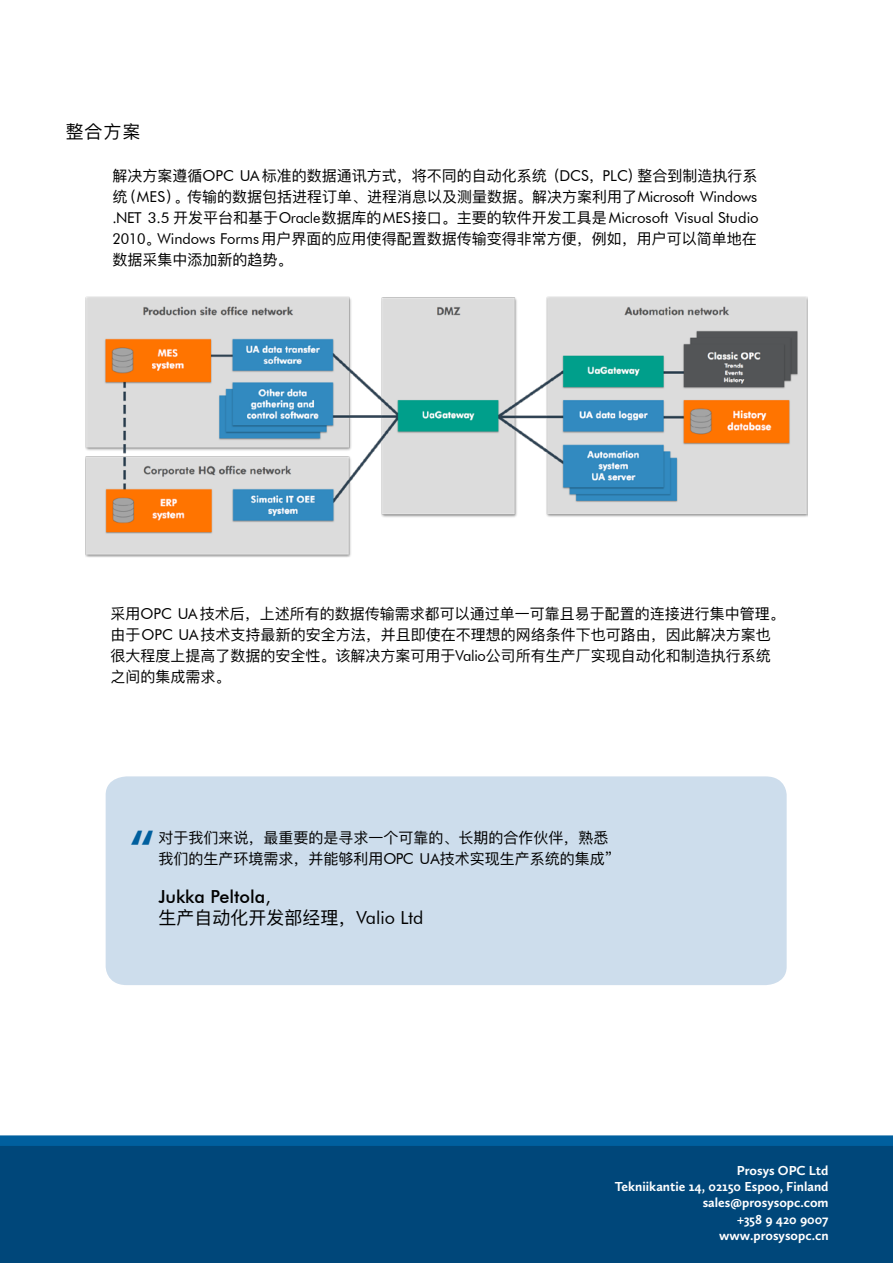
<style>
.page{position:relative;width:893px;height:1263px;background:#fff}
.page>*{position:absolute;margin:0;border:0;box-sizing:border-box;transform-origin:0 0}
.t1{font:800 45px "Futura BT";color:#005f9e}
.t2{font:18px "Ping Fang SC";color:#000}
.t3{font:500 18px "Futura BT";color:#000}
.t4{font:15px/21px "Ping Fang SC";color:#000}
.t5{font:15px "Futura BT";color:#000}
.t6{font:700 13.5px/16.5px "Calluna Sans";color:#fff;text-align:right}
.s1{font-family:"Futura BT"}
.s2{font-family:"Ping Fang SC"}
.s3{font-weight:400}
</style>
<div class="page">
<div style="left:106px;top:776px;width:681px;height:209px;background:#cdddec"></div>
<svg style="left:0;top:1135px;width:893px;height:128px;background:#00497d"></svg>
<img style="left:85px;top:296px;width:723px;height:261px">
<p class="t2" style="left:66px;top:120px;width:76px">整合方案</p>
<p class="t4" style="left:113px;top:164px;width:646px">解决方案遵循<span class="s1">OPC UA</span>标准的数据通讯方式，将不同的自动化系统（<span class="s1">DCS</span>，<span class="s1">PLC</span>) 整合到制造执行系统 (<span class="s1">MES</span>) 。传输的数据包括进程订单、进程消息以及测量数据。解决方案利用了<span class="s1">Microsoft Windows</span></p>
<p class="t5" style="left:113px;top:208px;width:648px">.NET 3.5 <span class="s2">开发平台和基于</span>Oracle<span class="s2">数据库的</span>MES<span class="s2">接口。主要的软件开发工具是</span>Microsoft Visual Studio</p>
<p class="t4" style="left:113px;top:227px;width:646px"><span class="s1">2010</span>。<span class="s1">Windows Forms</span> 用户界面的应用使得配置数据传输变得非常方便，例如，用户可以简单地在数据采集中添加新的趋势。</p>
<p class="t4" style="left:111px;top:603px;width:676px">采用<span class="s1">OPC UA</span>技术后，上述所有的数据传输需求都可以通过单一可靠且易于配置的连接进行集中管理。由于<span class="s1">OPC UA</span>技术支持最新的安全方法，并且即使在不理想的网络条件下也可路由，因此解决方案也很大程度上提高了数据的安全性。该解决方案可用于<span class="s1">Valio</span>公司所有生产厂实现自动化和制造执行系统之间的集成需求。</p>
<h1 class="t1" style="left:130px;top:819px;width:25px">“</h1>
<p class="t4" style="left:158px;top:826px;width:456px">对于我们来说，最重要的是寻求一个可靠的、长期的合作伙伴，熟悉我们的生产环境需求，并能够利用<span class="s1">OPC UA</span>技术实现生产系统的集成”</p>
<p class="t3" style="left:158px;top:885px;width:114px">Jukka Peltola<span class="s3">,</span></p>
<p class="t2" style="left:158px;top:906px;width:267px">生产自动化开发部经理，<span class="s1">Valio Ltd</span></p>
<p class="t6" style="left:615px;top:1162px;width:215px">Prosys OPC Ltd<br>Tekniikantie 14, 02150 Espoo, Finland sales@prosysopc.com<br>+358 9 420 9007</p>
<p class="t6" style="left:719px;top:1226px;width:111px">www.prosysopc.cn</p>
</div>
